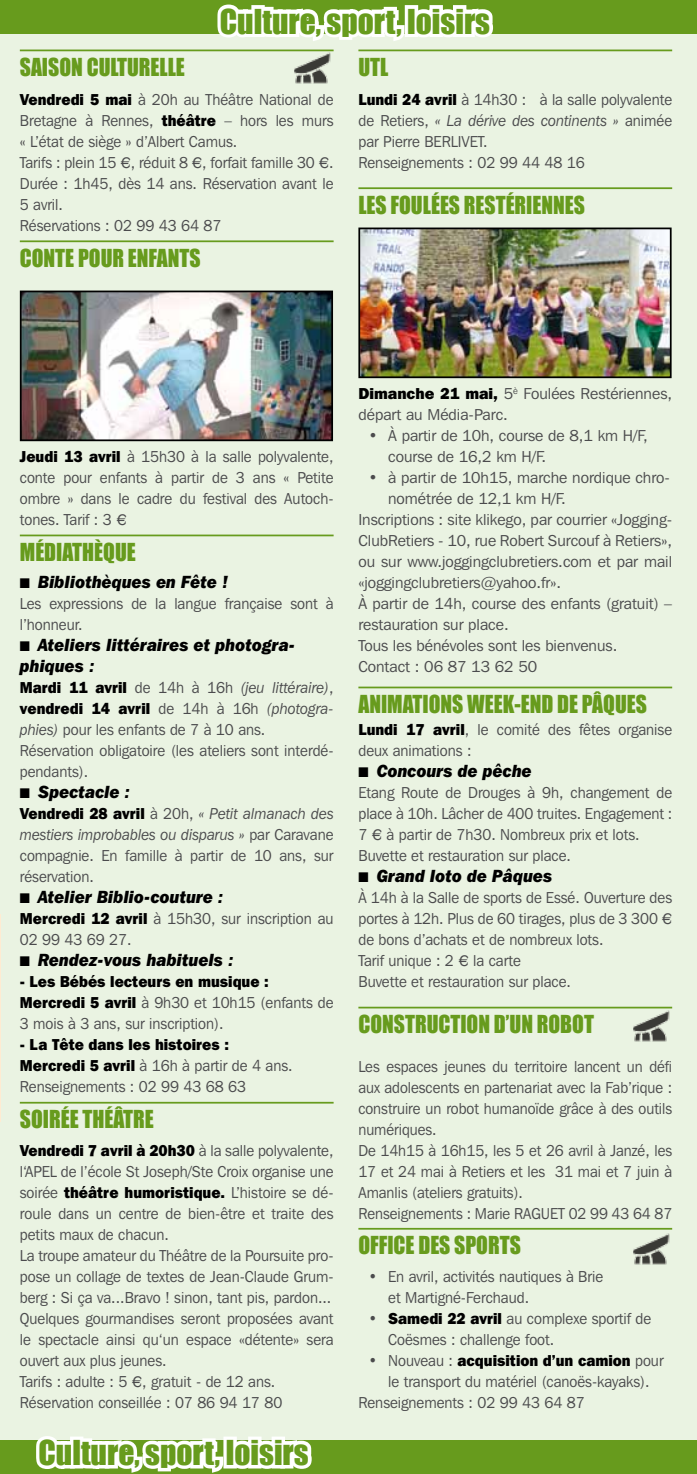
<style>
.page{position:relative;width:697px;height:1474px;background:#fff}
.page>*{position:absolute;margin:0;border:0;box-sizing:border-box;transform-origin:0 0}
.t1{font:31.5px "Impact";color:#679b1d}
.t2{font:22.75px "Impact";color:#679b1d;scale:.95 1}
.t3{font:italic 800 17.5px/21px "Franklin Gothic IT Cby BT";color:#000;scale:.95 1}
.t4{font:15.75px/21px "Franklin Gothic IT Cby BT";color:#4b4b4d;scale:.95 1}
.t5{font:15.75px/21px "Franklin Gothic IT Cby BT";color:#4b4b4d}
.t6{font:15.75px/21px "Franklin Gothic IT Cby BT";color:#4b4b4d;scale:.94 1}
.t7{font:800 15.75px "Franklin Gothic IT Cby BT";color:#000;scale:.95 1}
.s1{font-weight:800;color:#000}
.s2{font-family:"Euro Classic"}
.s3{font-style:italic}
.s4{font-weight:400;color:#4b4b4d}
</style>
<div class="page">
<div style="left:0;top:0;width:697px;height:1448px;background:#eaf3e2"></div>
<hr style="left:0;top:914px;width:1px;height:208px;background:#feebd2">
<hr style="left:20px;top:50px;width:314px;height:1px;background:#679b1d">
<hr style="left:20px;top:240px;width:314px;height:2px;background:#679b1d">
<hr style="left:20px;top:534px;width:314px;height:2px;background:#679b1d">
<hr style="left:20px;top:1101px;width:314px;height:2px;background:#679b1d">
<img style="left:23px;top:293px;width:307px;height:145px">
<div style="left:20px;top:290px;width:313px;height:151px;border:2px solid #000"></div>
<hr style="left:358px;top:50px;width:314px;height:1px;background:#679b1d">
<hr style="left:358px;top:187px;width:314px;height:2px;background:#679b1d">
<hr style="left:358px;top:686px;width:314px;height:2px;background:#679b1d">
<hr style="left:358px;top:1006px;width:314px;height:2px;background:#679b1d">
<hr style="left:358px;top:1227px;width:314px;height:2px;background:#679b1d">
<img style="left:361px;top:230px;width:308px;height:145px">
<div style="left:358px;top:227px;width:314px;height:151px;border:2px solid #000"></div>
<img style="left:628px;top:1008px;width:44px;height:34px">
<img style="left:633px;top:1233px;width:37px;height:32px">
<img style="left:294px;top:55px;width:37px;height:29px">
<div style="left:0;top:1439px;width:697px;height:34px;background:#679b1d"></div>
<svg style="left:31px;top:1436px;width:286px;height:37px"></svg>
<div style="left:1px;top:0;width:696px;height:33px;background:#679b1d"></div>
<svg style="left:212px;top:4px;width:287px;height:51px"></svg>
<h1 class="t1" style="left:220px;top:-3px;width:272px">Culture, sport, loisirs</h1>
<h2 class="t2" style="left:20px;top:49px;width:175px">SAISON CULTURELLE</h2>
<p class="t4" style="left:20px;top:89px;width:332px"><span class="s1">Vendredi 5 mai</span> à 20h au Théâtre National de Bretagne à Rennes, <span class="s1">théâtre</span> – hors les murs « L’état de siège » d’Albert Camus.<br>Tarifs : plein 15 <span class="s2">g</span>, réduit 8 <span class="s2">g</span>, forfait famille 30 <span class="s2">g</span>.<br>Durée : 1h45, dès 14 ans. Réservation avant le 5 avril.<br>Réservations : 02 99 43 64 87</p>
<h2 class="t2" style="left:20px;top:240px;width:192px">CONTE POUR ENFANTS</h2>
<h2 class="t2" style="left:358px;top:49px;width:33px">UTL</h2>
<p class="t4" style="left:358px;top:89px;width:332px"><span class="s1">Lundi 24 avril</span> à 14h30 : à la salle polyvalente de Retiers, <span class="s3">« La dérive des continents »</span> animée par Pierre BERLIVET.<br>Renseignements : 02 99 44 48 16</p>
<h2 class="t2" style="left:358px;top:187px;width:240px">LES FOULÉES RESTÉRIENNES</h2>
<p class="t4" style="left:20px;top:446px;width:332px;text-align:justify"><span class="s1">Jeudi 13 avril</span> à 15h30 à la salle polyvalente, conte pour enfants à partir de 3 ans « Petite ombre » dans le cadre du festival des Autoch&shy;tones. Tarif : 3 <span class="s2">g</span></p>
<h2 class="t2" style="left:20px;top:534px;width:28px">Médiath</h2>
<h2 class="t2" style="left:94px;top:534px;width:22px">èque</h2>
<p class="t3" style="left:20px;top:571px;width:221px">■ Bibliothèques en Fête !</p>
<p class="t4" style="left:20px;top:593px;width:332px">Les expressions de la langue française sont à l’honneur.</p>
<p class="t3" style="left:20px;top:634px;width:292px">■ Ateliers littéraires et photogra&shy;phiques :</p>
<p class="t4" style="left:20px;top:677px;width:332px"><span class="s1">Mardi 11 avril</span> de 14h à 16h <span class="s3">(jeu littéraire)</span>, <span class="s1">vendredi 14 avril</span> de 14h à 16h <span class="s3">(photogra&shy;phies)</span> pour les enfants de 7 à 10 ans.<br>Réservation obligatoire (les ateliers sont interdé&shy;pendants).</p>
<p class="t3" style="left:20px;top:781px;width:117px">■ Spectacle :</p>
<p class="t4" style="left:20px;top:803px;width:332px;text-align:justify"><span class="s1">Vendredi 28 avril</span> à 20h, <span class="s3">« Petit almanach des mestiers improbables ou disparus »</span> par Caravane compagnie. En famille à partir de 10 ans, sur réservation.</p>
<p class="t3" style="left:20px;top:886px;width:216px">■ Atelier Biblio-couture :</p>
<p class="t4" style="left:20px;top:908px;width:332px"><span class="s1">Mercredi 12 avril</span> à 15h30, sur inscription au<br>02 99 43 69 27.</p>
<p class="t3" style="left:20px;top:949px;width:226px">■ Rendez-vous habituels :</p>
<p class="t4" style="left:20px;top:971px;width:332px"><span class="s1">- Les Bébés lecteurs en musique :<br>Mercredi 5 avril</span> à 9h30 et 10h15 (enfants de<br>3 mois à 3 ans, sur inscription).</p>
<p class="t4" style="left:20px;top:1034px;width:289px"><span class="s1">- La Tête dans les histoires :<br>Mercredi 5 avril</span> à 16h à partir de 4 ans.<br>Renseignements : 02 99 43 68 63</p>
<h2 class="t2" style="left:20px;top:1101px;width:142px">SOIRÉE THÉâTRE</h2>
<p class="t4" style="left:20px;top:1139px;width:332px"><span class="s1">Vendredi 7 avril à 20h30</span> à la salle polyvalente, l‘APEL de l’école St Joseph/Ste Croix organise une soirée <span class="s1">théâtre humoristique.</span> L’histoire se dé&shy;roule dans un centre de bien-être et traite des petits maux de chacun.<br>La troupe amateur du Théâtre de la Poursuite pro&shy;pose un collage de textes de Jean-Claude Grum&shy;berg : Si ça va...Bravo ! sinon, tant pis, pardon...<br>Quelques gourmandises seront proposées avant le spectacle ainsi qu‘un espace «détente» sera ouvert aux plus jeunes.<br>Tarifs : adulte : 5 <span class="s2">g</span>, gratuit - de 12 ans.<br>Réservation conseillée : 07 86 94 17 80</p>
<h1 class="t1" style="left:39px;top:1428px;width:272px">Culture, sport, loisirs</h1>
<p class="t5" style="left:358px;top:383px;width:315px"><span class="s1">Dimanche 21 mai,</span> 5<sup>è</sup> Foulées Restériennes, départ au Média-Parc.</p>
<p class="t5" style="left:388px;top:425px;width:261px;text-indent:-20px">• À partir de 10h, course de 8,1 km H/F, course de 16,2 km H/F.</p>
<p class="t5" style="left:368px;top:467px;width:303px">• à partir de 10h15, marche nordique chro-</p>
<p class="t5" style="left:388px;top:488px;width:179px">nométrée de 12,1 km H/F.</p>
<p class="t5" style="left:358px;top:509px;width:315px">Inscriptions : site klikego, par courrier «Jogging-</p>
<p class="t5" style="left:358px;top:530px;width:315px">ClubRetiers - 10, rue Robert Surcouf à Retiers»,</p>
<p class="t5" style="left:358px;top:551px;width:315px">ou sur www.joggingclubretiers.com et par mail</p>
<p class="t5" style="left:358px;top:572px;width:204px">«joggingclubretiers@yahoo.fr».</p>
<p class="t5" style="left:358px;top:593px;width:315px">À partir de 14h, course des enfants (gratuit) –</p>
<p class="t5" style="left:358px;top:614px;width:152px">restauration sur place.</p>
<p class="t5" style="left:358px;top:635px;width:260px">Tous les bénévoles sont les bienvenus.</p>
<p class="t5" style="left:358px;top:656px;width:180px">Contact : 06 87 13 62 50</p>
<h2 class="t2" style="left:358px;top:686px;width:305px">ANIMATIONS WEEK-END DE PÂQUES</h2>
<p class="t4" style="left:358px;top:719px;width:332px"><span class="s1">Lundi 17 avril</span>, le comité des fêtes organise deux animations :</p>
<p class="t3" style="left:358px;top:760px;width:184px">■ Concours de pêche</p>
<p class="t4" style="left:358px;top:782px;width:332px">Etang Route de Drouges à 9h, changement de place à 10h. Lâcher de 400 truites. Engagement :<br>7 <span class="s2">g</span> à partir de 7h30. Nombreux prix et lots.<br>Buvette et restauration sur place.</p>
<p class="t3" style="left:358px;top:865px;width:206px">■ Grand loto de Pâques</p>
<p class="t4" style="left:358px;top:887px;width:332px">À 14h à la Salle de sports de Essé. Ouverture des portes à 12h. Plus de 60 tirages, plus de 3 300 <span class="s2">g </span>de bons d’achats et de nombreux lots.<br>Tarif unique : 2 <span class="s2">g</span> la carte<br>Buvette et restauration sur place.</p>
<h2 class="t2" style="left:358px;top:1006px;width:249px">CONSTRUCTION D’UN ROBOT</h2>
<p class="t6" style="left:358px;top:1055px;width:335px">Les espaces jeunes du territoire lancent un défi aux adolescents en partenariat avec la Fab’rique : construire un robot humanoïde grâce à des outils numériques.<br>De 14h15 à 16h15, les 5 et 26 avril à Janzé, les 17 et 24 mai à Retiers et les 31 mai et 7 juin à Amanlis (ateliers gratuits).<br>Renseignements : Marie RAGUET 02 99 43 64 87</p>
<h2 class="t2" style="left:358px;top:1227px;width:173px">OFFICE DES SPORTS</h2>
<p class="t4" style="left:388px;top:1265px;width:228px;text-indent:-20px">• En avril, activités nautiques à Brie et Martigné-Ferchaud.</p>
<p class="t4" style="left:388px;top:1307px;width:278px;text-indent:-20px">• <span class="s1">Samedi 22 avril</span> au complexe sportif de<br>Coësmes : challenge foot.</p>
<p class="t7" style="left:368px;top:1349px;width:312px"><span class="s4">• Nouveau :</span> acquisition d’un camion <span class="s4">pour</span></p>
<p class="t4" style="left:388px;top:1370px;width:277px">le transport du matériel (canoës-kayaks).</p>
<p class="t4" style="left:358px;top:1391px;width:240px">Renseignements : 02 99 43 64 87</p>
</div>
